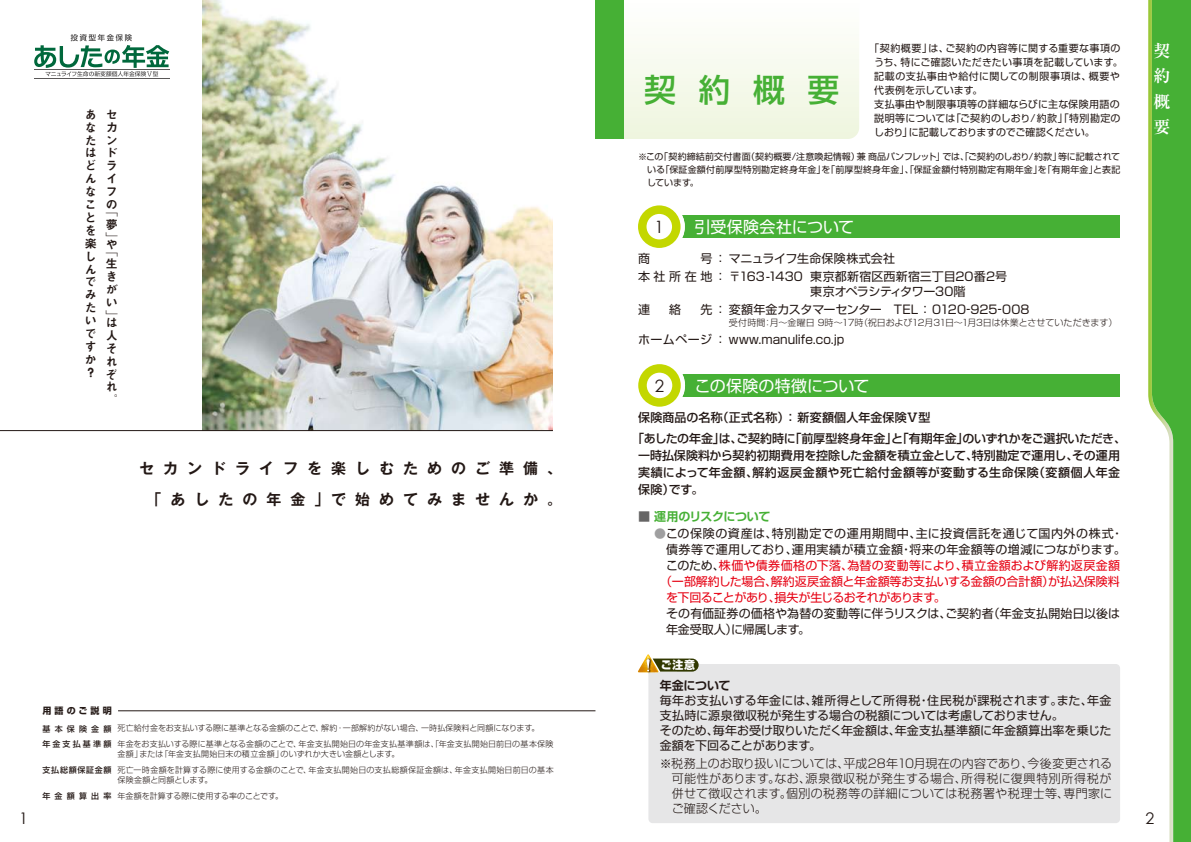
<style>
.page{position:relative;width:1191px;height:842px;background:#fff}
.page>*{position:absolute;margin:0;border:0;box-sizing:border-box;transform-origin:0 0}
.t1{font:500 32px "Shin Go";color:#46b035}
.t2{font:700 17px/25.5px "Ryumin";color:#fff;text-align:justify}
.t3{font:17px "Century Gothic";color:#231815}
.t4{font:16px "Shin Go";color:#fff}
.t5{font:16px "Century Gothic";color:#231815}
.t6{font:15px/31px "Gothic MB101 De B";letter-spacing:.6em;color:#231815;text-align:center}
.t7{font:12px/15px "Shin Go";letter-spacing:.005em;color:#231815}
.t8{font:500 12px/17px "Shin Go";letter-spacing:.005em;color:#231815}
.t9{font:300 12px/15px "Shin Go";letter-spacing:.025em;color:#231815;text-align:justify}
.t10{font:12px/12.9px "Midashi Go MB31";color:#231815}
.t11{font:12px "Shin Go";letter-spacing:-.01em;color:#e60012}
.t12{font:12px "Shin Go";letter-spacing:.04em;color:#231815}
.t13{font:12px "Shin Go";letter-spacing:.025em;color:#231815}
.t14{font:12px "Shin Go";letter-spacing:.02em;color:#e60012}
.t15{font:12px "Shin Go";letter-spacing:-.05em;color:#e60012}
.t16{font:12px "Shin Go";letter-spacing:-.035em;color:#231815}
.t17{font:700 12px "Shin Go De";letter-spacing:-.04em;color:#46b035}
.t18{font:700 12px "Shin Go De";letter-spacing:-.015em;color:#231815}
.t19{font:800 11px "Shin Go";color:#fff}
.t20{font:10px/14px "Shin Go";letter-spacing:.025em;color:#231815}
.t21{font:9px/13px "Shin Go";letter-spacing:.02em;color:#231815;text-align:justify}
.t22{font:300 9px "Shin Go";letter-spacing:-.005em;color:#231815}
.t23{font:700 9px "Shin Go";letter-spacing:.34em;color:#231815}
.t24{font:300 8px/10px "Shin Go";letter-spacing:.015em;color:#231815}
.t25{font:500 8px "Shin Go";letter-spacing:.1em;color:#231815}
.t26{font:500 8px "Shin Go";letter-spacing:.27em;color:#231815}
.s1{font-weight:500}
.s2{color:#666565}
.s3{color:#9f9fa0}
.s4{color:#231815}
</style>
<div class="page">
<svg style="left:1148px;top:0;width:43px;height:842px"></svg>
<div style="left:666px;top:215px;width:454px;height:23px;background:#46b035"></div>
<svg style="left:638px;top:205px;width:47px;height:43px"></svg>
<div style="left:666px;top:374px;width:454px;height:23px;background:#46b035"></div>
<svg style="left:638px;top:364px;width:47px;height:43px"></svg>
<hr style="left:118px;top:711px;width:477px;height:1px;background:#231815">
<div style="left:648px;top:664px;width:472px;height:159px;background:#e6e6e7;border-radius:4px"></div>
<svg style="left:638px;top:654px;width:60px;height:18px"></svg>
<svg style="left:34px;top:34px;width:135px;height:43px"></svg>
<hr style="left:34px;top:69px;width:136px;height:1px;background:#595757">
<hr style="left:34px;top:78px;width:136px;height:1px;background:#595757">
<img style="left:202px;top:0;width:351px;height:430px">
<hr style="left:0;top:430px;width:553px;height:1px;background:#231815">
<svg style="left:624px;top:43px;width:235px;height:96px"></svg>
<div style="left:595px;top:0;width:29px;height:139px;background:#46b035"></div>
<p class="t10" style="left:85px;top:108px;width:13px">あなたはどんなことを楽しんでみたいですか？</p>
<p class="t10" style="left:106px;top:108px;width:13px">セカンドライフの</p>
<p class="t10" style="left:106px;top:205px;width:13px;text-align:justify">「夢」</p>
<p class="t10" style="left:106px;top:238px;width:12px">や</p>
<p class="t10" style="left:106px;top:245px;width:13px">「生きがい」</p>
<p class="t10" style="left:106px;top:316px;width:13px;text-align:justify">は人それぞれ。</p>
<p class="t6" style="left:139px;top:451px;width:425px">セカンドライフを楽しむためのご準備、「あしたの年金」で始めてみませんか。</p>
<h3 class="t5" style="left:19px;top:808px;width:10px">1</h3>
<p class="t23" style="left:43px;top:705px;width:71px">用語のご説明</p>
<p class="t24" style="left:43px;top:723px;width:498px"><span class="s1">基本保険金額</span> 死亡給付金をお支払いする際に基準となる金額のことで、解約・一部解約がない場合、一時払保険料と同額になります。</p>
<p class="t24" style="left:118px;top:738px;width:437px">年金をお支払いする際に基準となる金額のことで、年金支払開始日の年金支払基準額は、「年金支払開始日前日の基本保険金額」または「年金支払開始日末の積立金額」のいずれか大きい金額とします。</p>
<p class="t26" style="left:43px;top:739px;width:70px">年金支払基準額</p>
<p class="t25" style="left:43px;top:764px;width:70px">支払総額保証金額</p>
<p class="t24" style="left:118px;top:764px;width:438px">死亡一時金額を計算する際に使用する金額のことで、年金支払開始日の支払総額保証金額は、年金支払開始日前日の基本保険金額と同額とします。</p>
<p class="t24" style="left:43px;top:790px;width:242px"><span class="s1">年金額算出率</span> 年金額を計算する際に使用する率のことです。</p>
<h1 class="t1" style="left:644px;top:69px;width:197px">契約概要</h1>
<p class="t20" style="left:874px;top:41px;width:250px;text-indent:-5px">「契約概要」は、ご契約の内容等に関する重要な事項のうち、特にご確認いただきたい事項を記載しています。記載の支払事由や給付に関しての制限事項は、概要や代表例を示しています。<br>支払事由や制限事項等の詳細ならびに主な保険用語の説明等については「ご契約のしおり/約款」「特別勘定のしおり」に記載しておりますのでご確認ください。</p>
<p class="t21" style="left:647px;top:149px;width:475px;text-indent:-9px">※この「契約締結前交付書面（契約概要/注意喚起情報）兼 商品パンフレット」では、「ご契約のしおり/約款」等に記載されている「保証金額付前厚型特別勘定終身年金」を「前厚型終身年金」、「保証金額付特別勘定有期年金」を「有期年金」と表記しています。</p>
<h2 class="t3" style="left:654px;top:217px;width:11px">1</h2>
<h3 class="t4" style="left:694px;top:216px;width:161px">引受保険会社について</h3>
<p class="t7" style="left:638px;top:248px;width:371px;line-height:18px;text-indent:62px">号：マニュライフ生命保険株式会社<br>本社所在地：〒163-1430　東京都新宿区西新宿三丁目20番2号</p>
<p class="t7" style="left:638px;top:301px;width:13px">連</p>
<p class="t7" style="left:669px;top:301px;width:13px">絡</p>
<p class="t7" style="left:700px;top:301px;width:331px">先：変額年金カスタマーセンター　TEL ： 0120-925-008</p>
<p class="t7" style="left:638px;top:331px;width:208px">ホームページ： www.manulife.co.jp</p>
<p class="t7" style="left:638px;top:250px;width:13px">商</p>
<p class="t16" style="left:729px;top:283px;width:238px">　　　　　　　東京オペラシティタワー30階</p>
<p class="t22" style="left:729px;top:317px;width:390px">受付時間：月～金曜日 9時～17時（祝日および12月31日～1月3日は休業とさせていただきます）</p>
<h2 class="t3" style="left:654px;top:375px;width:11px">2</h2>
<h3 class="t4" style="left:695px;top:375px;width:176px">この保険の特徴について</h3>
<p class="t8" style="left:638px;top:408px;width:294px">保険商品の名称（正式名称）： 新変額個人年金保険Ⅴ型</p>
<p class="t8" style="left:638px;top:430px;width:489px;text-indent:-6px">「あしたの年金」は、ご契約時に「前厚型終身年金」と「有期年金」のいずれかをご選択いただき、一時払保険料から契約初期費用を控除した金額を積立金として、特別勘定で運用し、その運用実績によって年金額、解約返戻金額や死亡給付金額等が変動する生命保険（変額個人年金保険）です。</p>
<p class="t17" style="left:638px;top:508px;width:134px"><span class="s2">■</span> 運用のリスクについて</p>
<p class="t12" style="left:654px;top:526px;width:470px"><span class="s3">●</span>この保険の資産は、特別勘定での運用期間中、主に投資信託を通じて国内外の株式・</p>
<p class="t13" style="left:666px;top:542px;width:461px">債券等で運用しており、運用実績が積立金額・将来の年金額等の増減につながります。</p>
<p class="t14" style="left:666px;top:558px;width:455px"><span class="s4">このため、</span>株価や債券価格の下落、為替の変動等により、積立金額および解約返戻金額</p>
<p class="t11" style="left:660px;top:574px;width:461px">（一部解約した場合、解約返戻金額と年金額等お支払いする金額の合計額）が払込保険料</p>
<p class="t15" style="left:666px;top:590px;width:281px">を下回ることがあり、損失が生じるおそれがあります。</p>
<p class="t7" style="left:666px;top:605px;width:455px;line-height:16px">その有価証券の価格や為替の変動等に伴うリスクは、ご契約者（年金支払開始日以後は年金受取人）に帰属します。</p>
<p class="t19" style="left:661px;top:658px;width:36px">ご注意</p>
<p class="t18" style="left:660px;top:678px;width:72px">年金について</p>
<p class="t7" style="left:660px;top:692px;width:453px">毎年お支払いする年金には、雑所得として所得税・住民税が課税されます。また、年金支払時に源泉徴収税が発生する場合の税額については考慮しておりません。<br>そのため、毎年お受け取りいただく年金額は、年金支払基準額に年金額算出率を乗じた金額を下回ることがあります。</p>
<p class="t9" style="left:672px;top:756px;width:442px;text-indent:-12px">※税務上のお取り扱いについては、平成28年10月現在の内容であり、今後変更される可能性があります。なお、源泉徴収税が発生する場合、所得税に復興特別所得税が併せて徴収されます。個別の税務等の詳細については税務署や税理士等、専門家にご確認ください。</p>
<h2 class="t2" style="left:1153px;top:37px;width:18px">契約概要</h2>
<h3 class="t5" style="left:1145px;top:808px;width:10px">2</h3>
</div>
